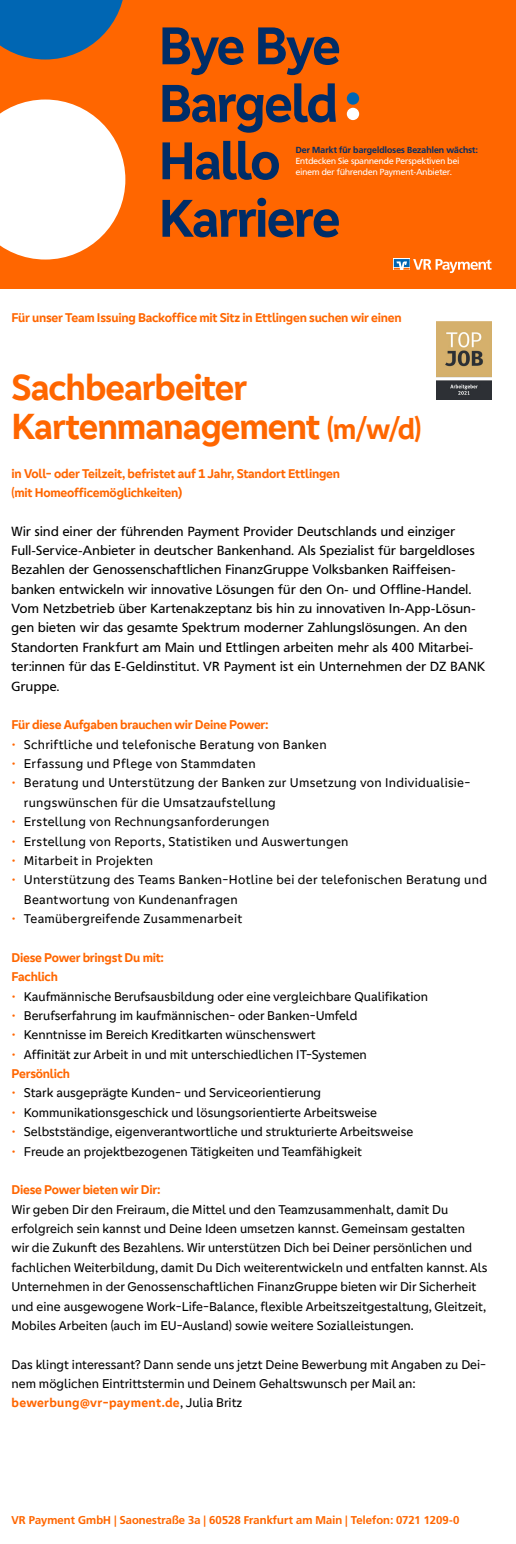
<style>
.page{position:relative;width:516px;height:1544px;background:#fff}
.page>*{position:absolute;margin:0;border:0;box-sizing:border-box;transform-origin:0 0}
.t1{font:700 55px/57.5px "Genos GFG";letter-spacing:-.03em;color:#002d67}
.t2{font:700 37.5px/38.8px "Genos GFG";letter-spacing:-.03em;color:#f60}
.t3{font:13.12px/19.4px "Genos GFG";color:#000}
.t4{font:13.12px/19.4px "Frutiger VR";letter-spacing:.025em;color:#000}
.t5{font:13.12px/19.4px "Genos GFG";letter-spacing:.02em;color:#000}
.t6{font:700 13.12px/19.4px "Genos GFG";letter-spacing:-.02em;color:#f60}
.t7{font:700 11.25px "Frutiger VR";letter-spacing:.01em;color:#f60}
.t8{font:8.75px/11.2px "Frutiger VR";letter-spacing:.01em;color:#fff}
.t9{font:700 8.75px "Frutiger VR";letter-spacing:.015em;color:#002d67}
.s1{font-size:30px}
.s2{font-family:"Frutiger VR"}
.s3{color:#f60}
.s4{font-weight:700;color:#f60}
</style>
<div class="page">
<div style="left:0;top:0;width:516px;height:289px;background:#f60"></div>
<svg style="left:0;top:100px;width:125px;height:160px;background:#ffe8da"></svg>
<svg style="left:0;top:0;width:123px;height:60px"></svg>
<svg style="left:393px;top:259px;width:98px;height:14px"></svg>
<div style="left:347px;top:108px;width:12px;height:12px;background:#fff;border-radius:50%"></div>
<div style="left:347px;top:92px;width:12px;height:13px;background:#0066b3;border-radius:50%"></div>
<img style="left:436px;top:322px;width:55px;height:77px">
<h1 class="t1" style="left:159px;top:17px;width:184px">Bye Bye<br>Bargeld<br>Hallo<br>Karriere</h1>
<p class="t9" style="left:296px;top:144px;width:183px">Der Markt für bargeldloses Bezahlen wächst:</p>
<p class="t8" style="left:296px;top:155px;width:165px">Entdecken Sie spannende Perspektiven bei einem der führenden Payment-Anbieter.</p>
<p class="t6" style="left:12px;top:308px;width:391px">Für unser Team Issuing Backoffice mit Sitz in Ettlingen suchen wir einen</p>
<h2 class="t2" style="left:12px;top:368px;width:411px">Sachbearbeiter<br>Kartenmanagement <span class="s1">(m/w/d)</span></h2>
<p class="t6" style="left:12px;top:463px;width:330px">in Voll- oder Teilzeit, befristet auf 1 Jahr, Standort Ettlingen (mit Homeofficemöglichkeiten<span class="s2">)</span></p>
<p class="t4" style="left:12px;top:521px;width:475px">Wir sind einer der führenden Payment Provider Deutschlands und einziger Full-Service-Anbieter in deutscher Bankenhand. Als Spezialist für bargeldloses Bezahlen der Genossenschaftlichen FinanzGruppe Volksbanken Raiffeisen&shy;banken entwickeln wir innovative Lösungen für den On- und Offline-Handel.<br>Vom Netzbetrieb über Kartenakzeptanz bis hin zu innovativen In-App-Lösun&shy;gen bieten wir das gesamte Spektrum moderner Zahlungslösungen. An den Standorten Frankfurt am Main und Ettlingen arbeiten mehr als 400 Mitarbei&shy;ter:innen für das E-Geldinstitut. VR Payment ist ein Unternehmen der DZ BANK Gruppe.</p>
<p class="t6" style="left:12px;top:715px;width:259px">Für diese Aufgaben brauchen wir Deine Power:</p>
<p class="t5" style="left:12px;top:735px;width:316px"><span class="s3">•</span> Schriftliche und telefonische Beratung von Banken</p>
<p class="t5" style="left:12px;top:754px;width:245px"><span class="s3">•</span> Erfassung und Pflege von Stammdaten</p>
<p class="t5" style="left:24px;top:773px;width:448px;text-indent:-12px"><span class="s3">•</span> Beratung und Unterstützung der Banken zur Umsetzung von Individualisie&shy;rungswünschen für die Umsatzaufstellung</p>
<p class="t5" style="left:12px;top:812px;width:259px"><span class="s3">•</span> Erstellung von Rechnungsanforderungen</p>
<p class="t5" style="left:12px;top:831px;width:338px"><span class="s3">•</span> Erstellung von Reports, Statistiken und Auswertungen</p>
<p class="t5" style="left:12px;top:851px;width:143px"><span class="s3">•</span> Mitarbeit in Projekten</p>
<p class="t5" style="left:24px;top:870px;width:464px;text-indent:-12px"><span class="s3">•</span> Unterstützung des Teams Banken-Hotline bei der telefonischen Beratung und<br>Beantwortung von Kundenanfragen</p>
<p class="t5" style="left:12px;top:909px;width:232px"><span class="s3">•</span> Teamübergreifende Zusammenarbeit</p>
<p class="t6" style="left:12px;top:948px;width:154px">Diese Power bringst Du mit:<br>Fachlich</p>
<p class="t3" style="left:12px;top:986px;width:418px"><span class="s3">•</span> Kaufmännische Berufsausbildung oder eine vergleichbare Qualifikation</p>
<p class="t3" style="left:12px;top:1006px;width:347px"><span class="s3">•</span> Berufserfahrung im kaufmännischen- oder Banken-Umfeld</p>
<p class="t3" style="left:12px;top:1025px;width:305px"><span class="s3">•</span> Kenntnisse im Bereich Kreditkarten wünschenswert</p>
<p class="t3" style="left:12px;top:1045px;width:357px"><span class="s3">•</span> Affinität zur Arbeit in und mit unterschiedlichen IT-Systemen<br><span class="s4">Persönlich</span></p>
<p class="t3" style="left:12px;top:1083px;width:311px"><span class="s3">•</span> Stark ausgeprägte Kunden- und Serviceorientierung</p>
<p class="t3" style="left:12px;top:1103px;width:367px"><span class="s3">•</span> Kommunikationsgeschick und lösungsorientierte Arbeitsweise</p>
<p class="t3" style="left:12px;top:1122px;width:403px"><span class="s3">•</span> Selbstständige, eigenverantwortliche und strukturierte Arbeitsweise</p>
<p class="t3" style="left:12px;top:1141px;width:352px"><span class="s3">•</span> Freude an projektbezogenen Tätigkeiten und Teamfähigkeit</p>
<p class="t6" style="left:12px;top:1180px;width:150px">Diese Power bieten wir Dir:</p>
<p class="t3" style="left:11px;top:1200px;width:477px">Wir geben Dir den Freiraum, die Mittel und den Teamzusammenhalt, damit Du erfolgreich sein kannst und Deine Ideen umsetzen kannst. Gemeinsam gestalten<br>wir die Zukunft des Bezahlens. Wir unterstützen Dich bei Deiner persönlichen und fachlichen Weiterbildung, damit Du Dich weiterentwickeln und entfalten kannst. Als Unternehmen in der Genossenschaftlichen FinanzGruppe bieten wir Dir Sicherheit und eine ausgewogene Work-Life-Balance, flexible Arbeitszeitgestaltung, Gleitzeit, Mobiles Arbeiten (auch im EU-Ausland) sowie weitere Sozialleistungen.</p>
<p class="t3" style="left:11px;top:1355px;width:476px">Das klingt interessant? Dann sende uns jetzt Deine Bewerbung mit Angaben zu Dei&shy;nem möglichen Eintrittstermin und Deinem Gehaltswunsch per Mail an: <span class="s4">bewerbung@vr-payment.de</span>, Julia Britz</p>
<p class="t7" style="left:12px;top:1513px;width:449px">VR Payment GmbH | Saonestraße 3a | 60528 Frankfurt am Main | Telefon: 0721 1209-0</p>
</div>
